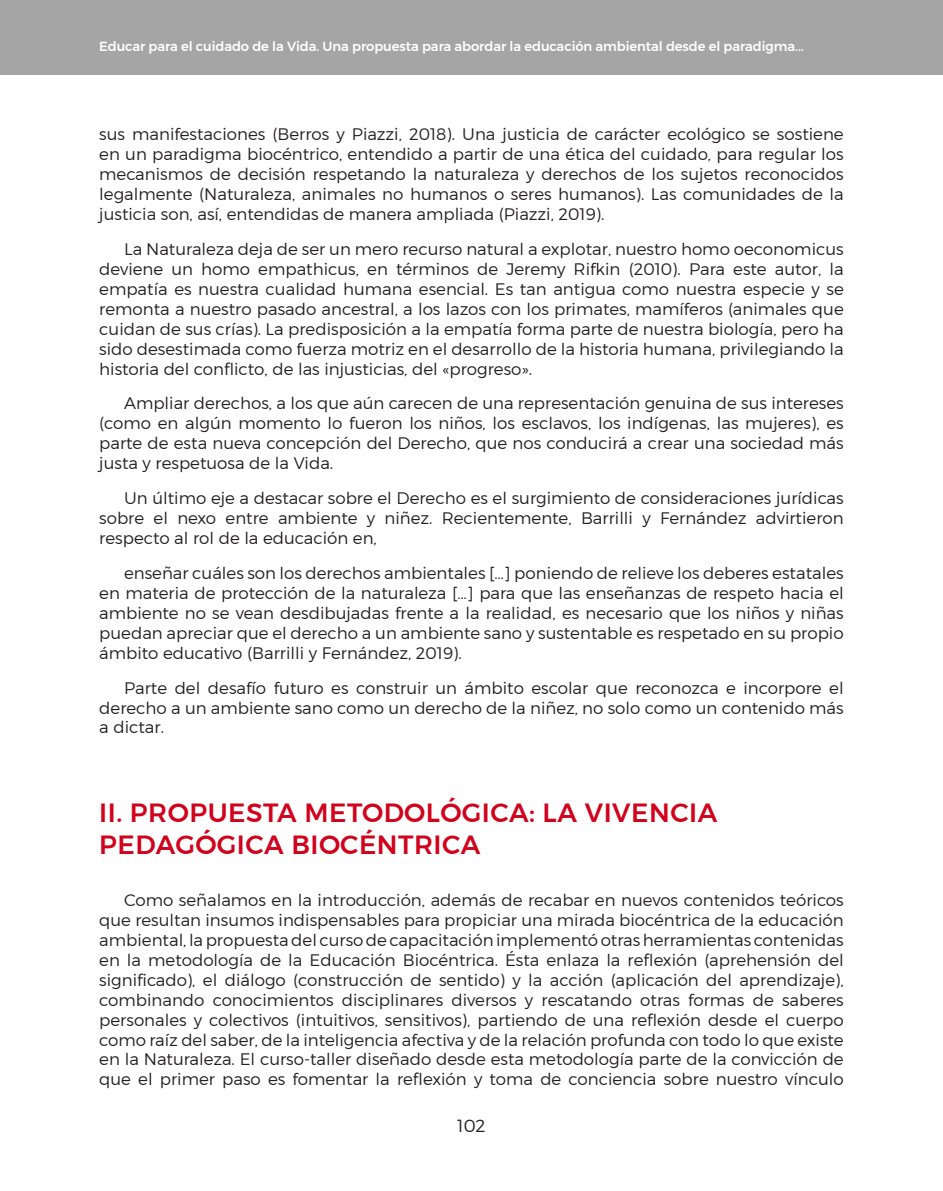
<style>
.page{position:relative;width:943px;height:1191px;background:#fff}
.page>*{position:absolute;margin:0;border:0;box-sizing:border-box;transform-origin:0 0}
._06_titulos_en_rojo{font:500 26.25px/31.5px "Montserrat";letter-spacing:.02em;color:#d1021c}
.t1{font:300 17.5px "Montserrat";color:#231f20}
._07_parrafo_texto_ar{font:300 16.62px/19.9px "Montserrat";color:#231f20;text-align:justify}
.t2{font:500 13.12px "Montserrat";letter-spacing:-.005em;color:#fff}
</style>
<div class="page">
<div style="left:0;top:0;width:943px;height:74px;background:#a5a5a5"></div>
<p class="t2" style="left:99px;top:39px;width:706px">Educar para el cuidado de la Vida. Una propuesta para abordar la educación ambiental desde el paradigma...</p>
<p class="_07_parrafo_texto_ar" style="left:99px;top:124px;width:746px">sus manifestaciones (Berros y Piazzi, 2018). Una justicia de carácter ecológico se sostiene en un paradigma biocéntrico, entendido a partir de una ética del cuidado, para regular los mecanismos de decisión respetando la naturaleza y derechos de los sujetos reconocidos legalmente (Naturaleza, animales no humanos o seres humanos). Las comunidades de la justicia son, así, entendidas de manera ampliada (Piazzi, 2019).</p>
<p class="_07_parrafo_texto_ar" style="left:99px;top:239px;width:746px;text-indent:25px">La Naturaleza deja de ser un mero recurso natural a explotar, nuestro homo oeconomicus deviene un homo empathicus, en términos de Jeremy Rifkin (2010). Para este autor, la empatía es nuestra cualidad humana esencial. Es tan antigua como nuestra especie y se remonta a nuestro pasado ancestral, a los lazos con los primates, mamíferos (animales que cuidan de sus crías). La predisposición a la empatía forma parte de nuestra biología, pero ha sido desestimada como fuerza motriz en el desarrollo de la historia humana, privilegiando la historia del conflicto, de las injusticias, del «progreso».</p>
<p class="_07_parrafo_texto_ar" style="left:99px;top:393px;width:746px;text-indent:25px">Ampliar derechos, a los que aún carecen de una representación genuina de sus intereses (como en algún momento lo fueron los niños, los esclavos, los indígenas, las mujeres), es parte de esta nueva concepción del Derecho, que nos conducirá a crear una sociedad más justa y respetuosa de la Vida.</p>
<p class="_07_parrafo_texto_ar" style="left:99px;top:488px;width:746px;text-indent:25px">Un último eje a destacar sobre el Derecho es el surgimiento de consideraciones jurídicas sobre el nexo entre ambiente y niñez. Recientemente, Barrilli y Fernández advirtieron respecto al rol de la educación en,</p>
<p class="_07_parrafo_texto_ar" style="left:99px;top:563px;width:746px;text-indent:25px">enseñar cuáles son los derechos ambientales […] poniendo de relieve los deberes estatales en materia de protección de la naturaleza […] para que las enseñanzas de respeto hacia el ambiente no se vean desdibujadas frente a la realidad, es necesario que los niños y niñas puedan apreciar que el derecho a un ambiente sano y sustentable es respetado en su propio ámbito educativo (Barrilli y Fernández, 2019).</p>
<p class="_07_parrafo_texto_ar" style="left:99px;top:677px;width:746px;text-indent:25px">Parte del desafío futuro es construir un ámbito escolar que reconozca e incorpore el derecho a un ambiente sano como un derecho de la niñez, no solo como un contenido más a dictar.</p>
<p class="_06_titulos_en_rojo" style="left:99px;top:797px;width:619px">II. PROPUESTA METODOLÓGICA: LA VIVENCIA<br>PEDAGÓGICA BIOCÉNTRICA</p>
<p class="_07_parrafo_texto_ar" style="left:99px;top:889px;width:746px;text-indent:25px">Como señalamos en la introducción, además de recabar en nuevos contenidos teóricos que resultan insumos indispensables para propiciar una mirada biocéntrica de la educación ambiental, la propuesta del curso de capacitación implementó otras herramientas contenidas en la metodología de la Educación Biocéntrica. Ésta enlaza la reflexión (aprehensión del significado), el diálogo (construcción de sentido) y la acción (aplicación del aprendizaje), combinando conocimientos disciplinares diversos y rescatando otras formas de saberes personales y colectivos (intuitivos, sensitivos), partiendo de una reflexión desde el cuerpo como raíz del saber, de la inteligencia afectiva y de la relación profunda con todo lo que existe en la Naturaleza. El curso-taller diseñado desde esta metodología parte de la convicción de que el primer paso es fomentar la reflexión y toma de conciencia sobre nuestro vínculo</p>
<p class="t1" style="left:457px;top:1115px;width:30px">102</p>
</div>
